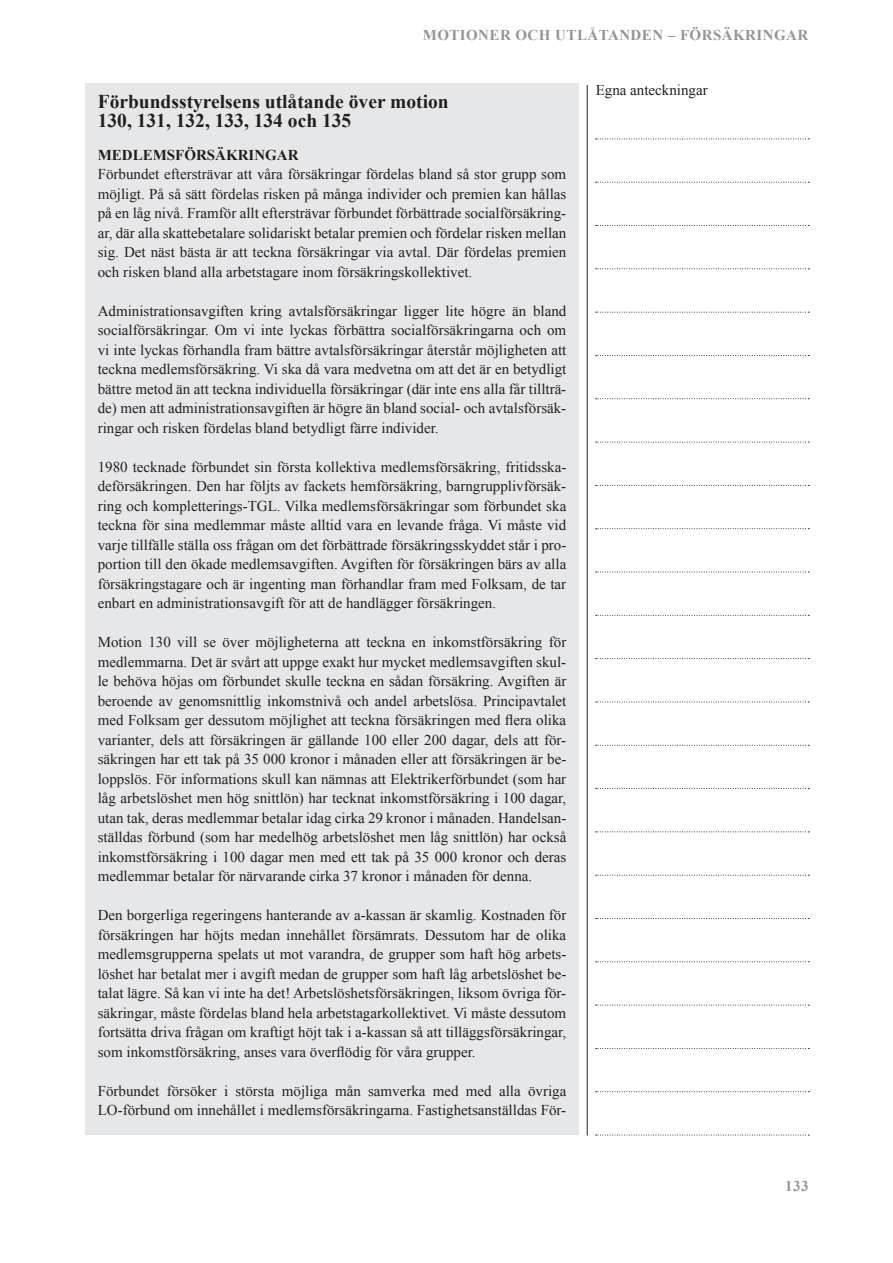
<style>
.page{position:relative;width:893px;height:1263px;background:#fff}
.page>*{position:absolute;margin:0;border:0;box-sizing:border-box;transform-origin:0 0}
.t1{font:700 19.5px/19.5px "Times New Roman";color:#231f20}
.t2{font:15px/19.5px "Times New Roman";color:#231f20;text-align:justify}
.t3{font:700 15px "Times New Roman";letter-spacing:.03em;color:#939598}
.t4{font:700 15px "Times New Roman";color:#231f20}
</style>
<div class="page">
<hr style="left:587px;top:85px;width:1px;height:1050px;background:#231f20">
<svg style="left:596px;top:139px;width:213px;height:1px"></svg>
<svg style="left:596px;top:182px;width:213px;height:1px"></svg>
<svg style="left:596px;top:225px;width:213px;height:1px"></svg>
<svg style="left:596px;top:268px;width:213px;height:1px"></svg>
<svg style="left:596px;top:312px;width:213px;height:1px"></svg>
<svg style="left:596px;top:355px;width:213px;height:1px"></svg>
<svg style="left:596px;top:398px;width:213px;height:1px"></svg>
<svg style="left:596px;top:442px;width:213px;height:1px"></svg>
<svg style="left:596px;top:485px;width:213px;height:1px"></svg>
<svg style="left:596px;top:528px;width:213px;height:1px"></svg>
<svg style="left:596px;top:572px;width:213px;height:1px"></svg>
<svg style="left:596px;top:615px;width:213px;height:1px"></svg>
<svg style="left:596px;top:658px;width:213px;height:1px"></svg>
<svg style="left:596px;top:701px;width:213px;height:1px"></svg>
<svg style="left:596px;top:745px;width:213px;height:1px"></svg>
<svg style="left:596px;top:788px;width:213px;height:1px"></svg>
<svg style="left:596px;top:831px;width:213px;height:1px"></svg>
<svg style="left:596px;top:875px;width:213px;height:1px"></svg>
<svg style="left:596px;top:918px;width:213px;height:1px"></svg>
<svg style="left:596px;top:961px;width:213px;height:1px"></svg>
<svg style="left:596px;top:1005px;width:213px;height:1px"></svg>
<svg style="left:596px;top:1048px;width:213px;height:1px"></svg>
<svg style="left:596px;top:1091px;width:213px;height:1px"></svg>
<svg style="left:596px;top:1135px;width:213px;height:1px"></svg>
<div style="left:86px;top:83px;width:493px;height:1052px;background:#e6e7e9"></div>
<p class="t3" style="left:423px;top:25px;width:387px">MOTIONER OCH UTLÅTANDEN – FÖRSÄKRINGAR</p>
<h1 class="t1" style="left:98px;top:91px;width:352px">Förbundsstyrelsens utlåtande över motion<br>130, 131, 132, 133, 134 och 135</h1>
<p class="t4" style="left:98px;top:144px;width:202px">MEDLEMSFÖRSÄKRINGAR</p>
<p class="t2" style="left:98px;top:164px;width:470px">Förbundet eftersträvar att våra försäkringar fördelas bland så stor grupp som möjligt. På så sätt fördelas risken på många individer och premien kan hållas på en låg nivå. Framför allt eftersträvar förbundet förbättrade socialförsäkring&shy;ar, där alla skattebetalare solidariskt betalar premien och fördelar risken mellan sig. Det näst bästa är att teckna försäkringar via avtal. Där fördelas premien och risken bland alla arbetstagare inom försäkringskollektivet.</p>
<p class="t2" style="left:98px;top:301px;width:470px">Administrationsavgiften kring avtalsförsäkringar ligger lite högre än bland socialförsäkringar. Om vi inte lyckas förbättra socialförsäkringarna och om vi inte lyckas förhandla fram bättre avtalsförsäkringar återstår möjligheten att teckna medlemsförsäkring. Vi ska då vara medvetna om att det är en betydligt bättre metod än att teckna individuella försäkringar (där inte ens alla får tillträ&shy;de) men att administrationsavgiften är högre än bland social- och avtalsförsäk&shy;ringar och risken fördelas bland betydligt färre individer.</p>
<p class="t2" style="left:98px;top:457px;width:470px">1980 tecknade förbundet sin första kollektiva medlemsförsäkring, fritidsska&shy;deförsäkringen. Den har följts av fackets hemförsäkring, barngrupplivförsäk&shy;ring och kompletterings-TGL. Vilka medlemsförsäkringar som förbundet ska teckna för sina medlemmar måste alltid vara en levande fråga. Vi måste vid varje tillfälle ställa oss frågan om det förbättrade försäkringsskyddet står i pro&shy;portion till den ökade medlemsavgiften. Avgiften för försäkringen bärs av alla försäkringstagare och är ingenting man förhandlar fram med Folksam, de tar enbart en administrationsavgift för att de handlägger försäkringen.</p>
<p class="t2" style="left:98px;top:632px;width:470px">Motion 130 vill se över möjligheterna att teckna en inkomstförsäkring för medlemmarna. Det är svårt att uppge exakt hur mycket medlemsavgiften skul&shy;le behöva höjas om förbundet skulle teckna en sådan försäkring. Avgiften är beroende av genomsnittlig inkomstnivå och andel arbetslösa. Principavtalet med Folksam ger dessutom möjlighet att teckna försäkringen med flera olika varianter, dels att försäkringen är gällande 100 eller 200 dagar, dels att för&shy;säkringen har ett tak på 35 000 kronor i månaden eller att försäkringen är be&shy;loppslös. För informations skull kan nämnas att Elektrikerförbundet (som har låg arbetslöshet men hög snittlön) har tecknat inkomstförsäkring i 100 dagar, utan tak, deras medlemmar betalar idag cirka 29 kronor i månaden. Handelsan&shy;ställdas förbund (som har medelhög arbetslöshet men låg snittlön) har också inkomstförsäkring i 100 dagar men med ett tak på 35 000 kronor och deras medlemmar betalar för närvarande cirka 37 kronor i månaden för denna.</p>
<p class="t2" style="left:98px;top:905px;width:470px">Den borgerliga regeringens hanterande av a-kassan är skamlig. Kostnaden för försäkringen har höjts medan innehållet försämrats. Dessutom har de olika medlemsgrupperna spelats ut mot varandra, de grupper som haft hög arbets&shy;löshet har betalat mer i avgift medan de grupper som haft låg arbetslöshet be&shy;talat lägre. Så kan vi inte ha det! Arbetslöshetsförsäkringen, liksom övriga för&shy;säkringar, måste fördelas bland hela arbetstagarkollektivet. Vi måste dessutom fortsätta driva frågan om kraftigt höjt tak i a-kassan så att tilläggsförsäkringar, som inkomstförsäkring, anses vara överflödig för våra grupper.</p>
<p class="t2" style="left:98px;top:1081px;width:470px">Förbundet försöker i största möjliga mån samverka med med alla övriga<br>LO-förbund om innehållet i medlemsförsäkringarna. Fastighetsanställdas För-</p>
<p class="t2" style="left:596px;top:80px;width:114px">Egna anteckningar</p>
<p class="t3" style="left:785px;top:1175px;width:25px">133</p>
</div>
